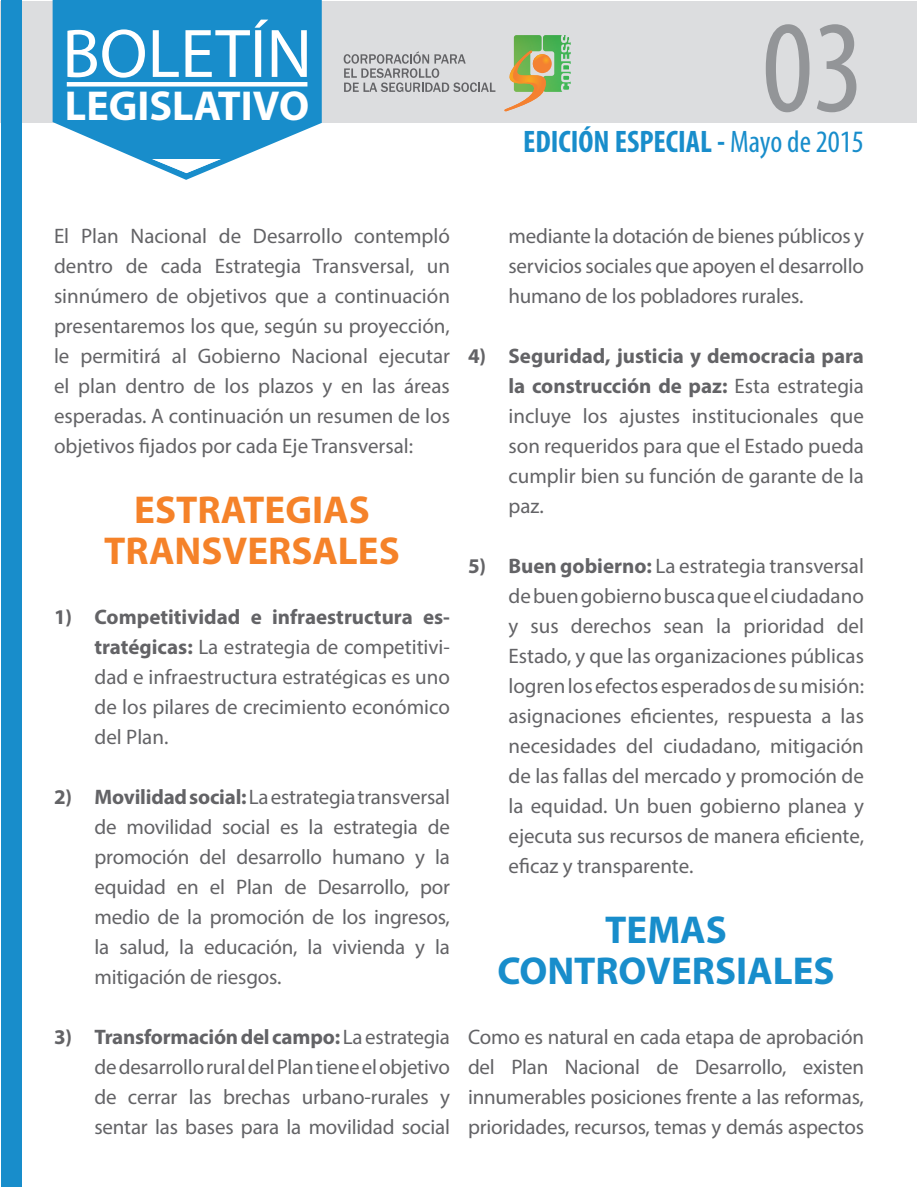
<style>
.page{position:relative;width:918px;height:1188px;background:#fff}
.page>*{position:absolute;margin:0;border:0;box-sizing:border-box;transform-origin:0 0}
.t1{font:condensed 132.15px "Myriad Pro";color:#939598}
.t2{font:69.3px "Myriad Pro";color:#fff}
.t3{font:700 42px "Myriad Pro";color:#fff}
.t4{font:700 39px/40.5px "Myriad Pro";color:#f58229;text-align:center}
.t5{font:700 39px/40.5px "Myriad Pro";color:#188dcb;text-align:center}
.t6{font:700 condensed 31.2px "Myriad Pro";color:#188dcb}
.t7{font:21px/30px "Myriad Pro";letter-spacing:-.01em;color:#636366;text-align:justify}
.s1{font-weight:400}
.s2{font-weight:700}
</style>
<div class="page">
<div style="left:0;top:1px;width:916px;height:122px;background:#dcdddf"></div>
<svg style="left:344px;top:35px;width:227px;height:77px"></svg>
<div style="left:2px;top:1px;width:20px;height:1186px;background:#188dcb"></div>
<svg style="left:53px;top:0;width:269px;height:180px;fill:#188dcb"></svg>
<div style="left:67px;top:82px;width:240px;height:5px;background:#fff"></div>
<svg style="left:152px;top:159px;width:69px;height:14px"></svg>
<h2 class="t2" style="left:62px;top:11px;width:251px">BOLETÍN</h2>
<h3 class="t3" style="left:65px;top:78px;width:246px">LEGISLATIVO</h3>
<p class="t1" style="left:762px;top:-12px;width:103px">03</p>
<h3 class="t6" style="left:523px;top:122px;width:342px">EDICIÓN ESPECIAL - <span class="s1">Mayo de 2015</span></h3>
<p class="t7" style="left:54px;top:220px;width:398px">El Plan Nacional de Desarrollo contempló dentro de cada Estrategia Transversal, un sinnúmero de objetivos que a continuación presentaremos los que, según su proyección, le permitirá al Gobierno Nacional ejecutar el plan dentro de los plazos y en las áreas esperadas. A continuación un resumen de los objetivos fijados por cada Eje Transversal:</p>
<p class="t4" style="left:104px;top:489px;width:297px">ESTRATEGIAS<br>TRANSVERSALES</p>
<p class="t7" style="left:94px;top:601px;width:357px;text-indent:-40px"><span class="s2">1) Competitividad e infraestructura es&shy;tratégicas:</span> La estrategia de competitivi&shy;dad e infraestructura estratégicas es uno de los pilares de crecimiento económico del Plan.</p>
<p class="t7" style="left:94px;top:781px;width:357px;text-indent:-40px"><span class="s2">2) Movilidad social:</span> La estrategia transversal de movilidad social es la estrategia de promoción del desarrollo humano y la equidad en el Plan de Desarrollo, por medio de la promoción de los ingresos, la salud, la educación, la vivienda y la mitigación de riesgos.</p>
<p class="t7" style="left:94px;top:1021px;width:357px;text-indent:-40px"><span class="s2">3) Transformación del campo:</span> La estrategia de desarrollo rural del Plan tiene el objetivo de cerrar las brechas urbano-rurales y sentar las bases para la movilidad social</p>
<p class="t7" style="left:508px;top:220px;width:357px">mediante la dotación de bienes públicos y servicios sociales que apoyen el desarrollo humano de los pobladores rurales.</p>
<p class="t7" style="left:508px;top:340px;width:357px;text-indent:-40px"><span class="s2">4) Seguridad, justicia y democracia para la construcción de paz:</span> Esta estrategia incluye los ajustes institucionales que son requeridos para que el Estado pueda cumplir bien su función de garante de la paz.</p>
<p class="t7" style="left:508px;top:550px;width:357px;text-indent:-40px"><span class="s2">5) Buen gobierno:</span> La estrategia transversal de buen gobierno busca que el ciudadano y sus derechos sean la prioridad del Estado, y que las organizaciones públicas logren los efectos esperados de su misión: asignaciones eficientes, respuesta a las necesidades del ciudadano, mitigación de las fallas del mercado y promoción de la equidad. Un buen gobierno planea y ejecuta sus recursos de manera eficiente, eficaz y transparente.</p>
<p class="t5" style="left:497px;top:909px;width:339px">TEMAS<br>CONTROVERSIALES</p>
<p class="t7" style="left:468px;top:1021px;width:397px">Como es natural en cada etapa de aprobación del Plan Nacional de Desarrollo, existen innumerables posiciones frente a las reformas, prioridades, recursos, temas y demás aspectos</p>
</div>
